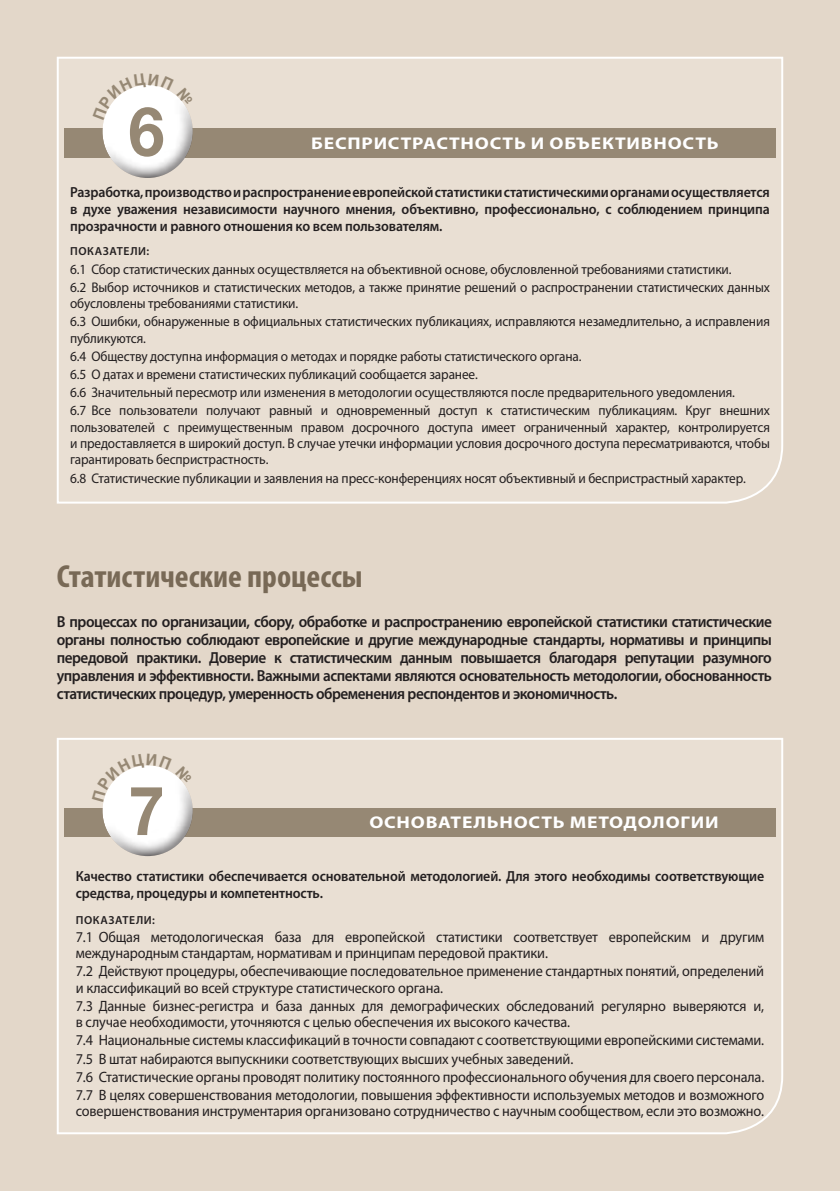
<style>
.page{position:relative;width:840px;height:1191px;background:#fff}
.page>*{position:absolute;margin:0;border:0;box-sizing:border-box;transform-origin:0 0}
.t1{font:700 68px "Helvetica Neue LT Std";color:#968874;scale:.95 1}
.P6{font:700 condensed 32px "Myriad Pro";color:#786956}
.P5{font:700 17px "Myriad Pro";letter-spacing:.04em;color:#fff;scale:1.15 1}
.P1{font:600 16px/18px "Myriad Pro";letter-spacing:-.03em;color:#231f20;text-align:justify;scale:.95 1}
.P2{font:15px/16.4px "Myriad Pro";letter-spacing:-.01em;color:#231f20;scale:.95 1}
.P2_1_principle{font:600 14.6px/17px "Myriad Pro";letter-spacing:-.01em;color:#231f20;text-align:justify;scale:.95 1}
.P2-2{font:14px/16.4px "Myriad Pro";letter-spacing:-.01em;color:#231f20;scale:.95 1}
.P2_2_indicator{font:600 11.6px "Myriad Pro";letter-spacing:.05em;color:#231f20}
</style>
<div class="page">
<div style="left:0;top:0;width:839px;height:1191px;background:#e3d7c9"></div>
<div style="left:56px;top:56px;width:727px;height:448px;background:#e9dfd3"></div>
<div style="left:64px;top:129px;width:711px;height:29px;background:#968874"></div>
<div style="left:102px;top:93px;width:107px;height:86px;background:#231f20;opacity:.92"></div>
<div style="left:56px;top:738px;width:727px;height:397px;background:#e9dfd3"></div>
<div style="left:64px;top:808px;width:711px;height:28px;background:#968874"></div>
<div style="left:102px;top:773px;width:107px;height:85px;background:#231f20;opacity:.92"></div>
<svg style="left:92px;top:73px;width:102px;height:47px"></svg>
<svg style="left:92px;top:753px;width:101px;height:49px"></svg>
<h1 class="t1" style="left:128px;top:89px;width:39px">6</h1>
<p class="P5" style="left:311px;top:133px;width:355px">БЕСПРИСТРАСТНОСТЬ И ОБЪЕКТИВНОСТЬ</p>
<p class="P2_1_principle" style="left:70px;top:184px;width:737px">Разработка, производство ираспространение европейской статистики статистическими органами осуществляется в духе уважения независимости научного мнения, объективно, профессионально, с соблюдением принципа прозрачности и равного отношения ко всем пользователям.</p>
<p class="P2_2_indicator" style="left:70px;top:245px;width:81px">ПОКАЗАТЕЛИ:</p>
<p class="P2-2" style="left:70px;top:260px;width:697px">6.1 Сбор статистических данных осуществляется на объективной основе, обусловленной требованиями статистики.</p>
<p class="P2-2" style="left:70px;top:278px;width:737px">6.2 Выбор источников и статистических методов, а также принятие решений о распространении статистических данных обусловлены требованиями статистики.</p>
<p class="P2-2" style="left:70px;top:313px;width:737px">6.3 Ошибки, обнаруженные в официальных статистических публикациях, исправляются незамедлительно, а исправления публикуются.</p>
<p class="P2-2" style="left:70px;top:348px;width:539px">6.4 Обществу доступна информация о методах и порядке работы статистического органа.</p>
<p class="P2-2" style="left:70px;top:366px;width:430px">6.5 О датах и времени статистических публикаций сообщается заранее.</p>
<p class="P2-2" style="left:70px;top:384px;width:701px">6.6 Значительный пересмотр или изменения в методологии осуществляются после предварительного уведомления.</p>
<p class="P2-2" style="left:70px;top:402px;width:737px;text-align:justify">6.7 Все пользователи получают равный и одновременный доступ к статистическим публикациям. Круг внешних пользователей с преимущественным правом досрочного доступа имеет ограниченный характер, контролируется и предоставляется в широкий доступ. В случае утечки информации условия досрочного доступа пересматриваются, чтобы гарантировать беспристрастность.</p>
<p class="P2-2" style="left:70px;top:469px;width:712px">6.8 Статистические публикации и заявления на пресс‑конференциях носят объективный и беспристрастный характер.</p>
<p class="P6" style="left:57px;top:559px;width:307px">Статистические процессы</p>
<p class="P1" style="left:57px;top:612px;width:753px">В процессах по организации, сбору, обработке и распространению европейской статистики статистические органы полностью соблюдают европейские и другие международные стандарты, нормативы и принципы передовой практики. Доверие к статистическим данным повышается благодаря репутации разумного управления и эффективности. Важными аспектами являются основательность методологии, обоснованность статистических процедур, умеренность обременения респондентов и экономичность.</p>
<h1 class="t1" style="left:128px;top:768px;width:39px">7</h1>
<p class="P5" style="left:369px;top:811px;width:305px">ОСНОВАТЕЛЬНОСТЬ МЕТОДОЛОГИИ</p>
<p class="P2_1_principle" style="left:76px;top:868px;width:725px">Качество статистики обеспечивается основательной методологией. Для этого необходимы соответствующие средства, процедуры и компетентность.</p>
<p class="P2_2_indicator" style="left:76px;top:913px;width:81px">ПОКАЗАТЕЛИ:</p>
<p class="P2" style="left:76px;top:928px;width:725px">7.1 Общая методологическая база для европейской статистики соответствует европейским и другим международным стандартам, нормативам и принципам передовой практики.</p>
<p class="P2" style="left:76px;top:963px;width:725px">7.2 Действуют процедуры, обеспечивающие последовательное применение стандартных понятий, определений и классификаций во всей структуре статистического органа.</p>
<p class="P2" style="left:76px;top:997px;width:725px">7.3 Данные бизнес‑регистра и база данных для демографических обследований регулярно выверяются и, в случае необходимости, уточняются с целью обеспечения их высокого качества.</p>
<p class="P2" style="left:76px;top:1032px;width:725px">7.4 Национальные системы классификаций в точности совпадают с соответствующими европейскими системами.</p>
<p class="P2" style="left:76px;top:1050px;width:525px">7.5 В штат набираются выпускники соответствующих высших учебных заведений.</p>
<p class="P2" style="left:76px;top:1068px;width:725px">7.6 Статистические органы проводят политику постоянного профессионального обучения для своего персонала.</p>
<p class="P2" style="left:76px;top:1086px;width:725px">7.7 В целях совершенствования методологии, повышения эффективности используемых методов и возможного совершенствования инструментария организовано сотрудничество с научным сообществом, если это возможно.</p>
</div>
